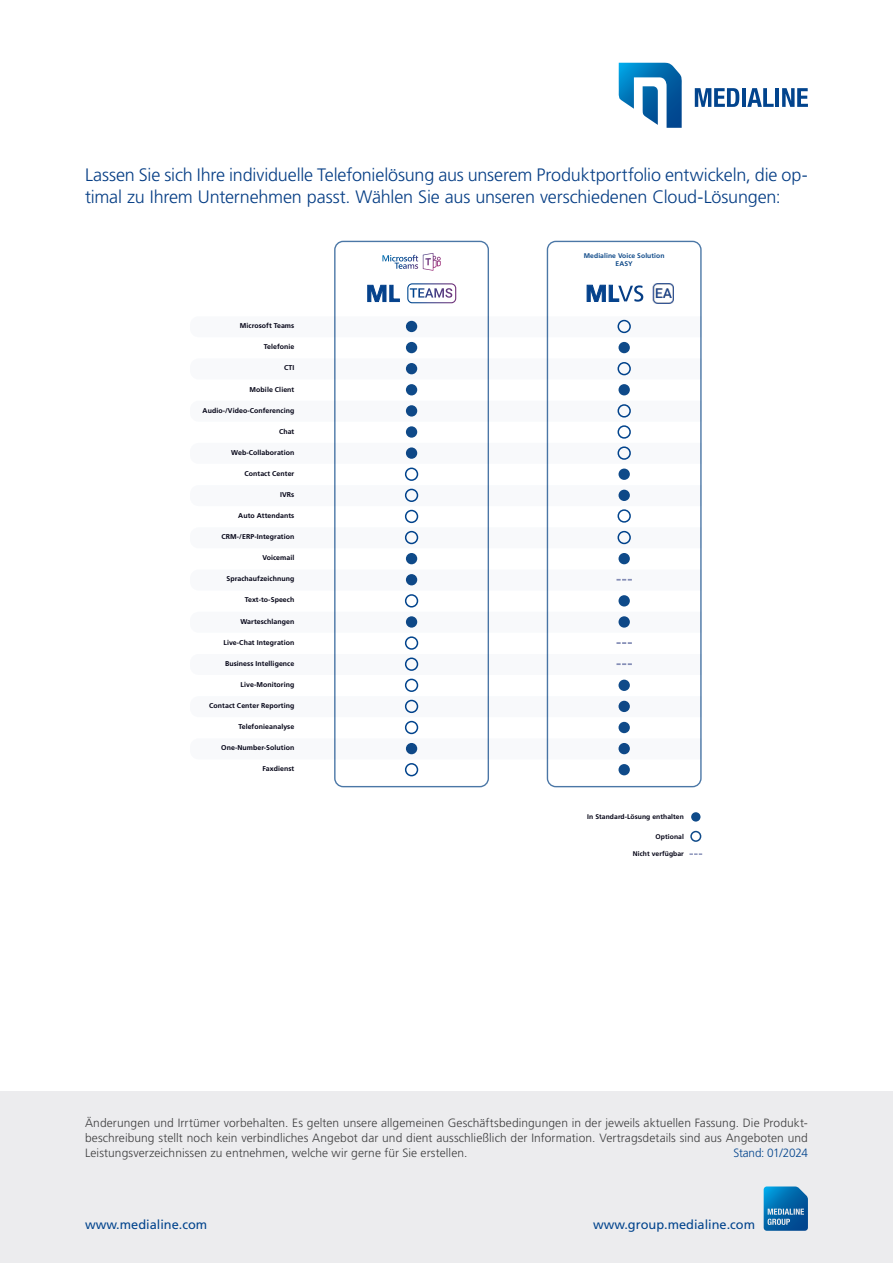
<style>
.page{position:relative;width:893px;height:1263px;background:#fff}
.page>*{position:absolute;margin:0;border:0;box-sizing:border-box;transform-origin:0 0}
._07_Zwischenüberschrift_blau{font:300 18px/21.6px "Frutiger LT Pro";letter-spacing:-.01em;color:#063e85}
.t1{font:12.75px "Frutiger LT Pro";color:#02448d}
.t2{font:300 12px/15px "Frutiger LT Pro";letter-spacing:.005em;color:#3e3e3f;text-align:justify}
.t3{font:300 12px "Frutiger LT Pro";letter-spacing:-.025em;color:#02448d}
.t4{font:700 7.05px "Frutiger LT Pro";letter-spacing:.01em;color:#000013}
.t5{font:700 6.75px "Frutiger LT Pro";letter-spacing:.01em;color:#000013}
.t6{font:700 6.75px "Frutiger LT Pro";letter-spacing:.01em;color:#0f4a89}
</style>
<div class="page">
<div style="left:690px;top:831px;width:11px;height:11px;border:2px solid #0f4a89;border-radius:50%"></div>
<div style="left:691px;top:812px;width:9px;height:9px;background:#0f4a89;border-radius:50%"></div>
<svg style="left:689px;top:853px;width:13px;height:2px"></svg>
<img style="left:652px;top:283px;width:21px;height:20px">
<svg style="left:382px;top:253px;width:59px;height:18px"></svg>
<svg style="left:334px;top:316px;width:368px;height:464px"></svg>
<svg style="left:407px;top:283px;width:49px;height:20px"></svg>
<svg style="left:367px;top:285px;width:33px;height:17px"></svg>
<svg style="left:587px;top:285px;width:56px;height:17px"></svg>
<div style="left:0;top:1091px;width:893px;height:172px;background:#ececee"></div>
<svg style="left:764px;top:1186px;width:44px;height:45px;background:#237ab4"></svg>
<svg style="left:695px;top:88px;width:44px;height:19px"></svg>
<hr style="left:742px;top:88px;width:4px;height:19px;background:#02448d">
<svg style="left:747px;top:88px;width:27px;height:19px"></svg>
<hr style="left:775px;top:88px;width:4px;height:19px;background:#02448d">
<svg style="left:782px;top:88px;width:26px;height:19px"></svg>
<svg style="left:618px;top:63px;width:64px;height:65px"></svg>
<p class="_07_Zwischenüberschrift_blau" style="left:85px;top:165px;width:724px">Lassen Sie sich Ihre individuelle Telefonielösung aus unserem Produktportfolio entwickeln, die op&shy;timal zu Ihrem Unternehmen passt. Wählen Sie aus unseren verschiedenen Cloud-Lösungen:</p>
<p class="t4" style="left:240px;top:322px;width:56px">Microsoft Teams</p>
<p class="t4" style="left:264px;top:343px;width:32px">Telefonie</p>
<p class="t4" style="left:284px;top:364px;width:12px">CTI</p>
<p class="t4" style="left:203px;top:406px;width:93px">Audio-/Video-Conferencing</p>
<p class="t4" style="left:250px;top:385px;width:46px">Mobile Client</p>
<p class="t4" style="left:279px;top:427px;width:17px">Chat</p>
<p class="t4" style="left:231px;top:448px;width:65px">Web-Collaboration</p>
<p class="t4" style="left:244px;top:469px;width:51px">Contact Center</p>
<p class="t4" style="left:280px;top:490px;width:16px">IVRs</p>
<p class="t4" style="left:238px;top:511px;width:58px">Auto Attendants</p>
<p class="t4" style="left:222px;top:532px;width:74px">CRM-/ERP-Integration</p>
<p class="t4" style="left:262px;top:554px;width:34px">Voicemail</p>
<p class="t4" style="left:226px;top:575px;width:69px">Sprachaufzeichnung</p>
<p class="t4" style="left:245px;top:596px;width:51px">Text-to-Speech</p>
<p class="t4" style="left:240px;top:617px;width:55px">Warteschlangen</p>
<p class="t4" style="left:223px;top:638px;width:72px">Live-Chat Integration</p>
<p class="t4" style="left:225px;top:659px;width:71px">Business Intelligence</p>
<p class="t4" style="left:241px;top:680px;width:55px">Live-Monitoring</p>
<p class="t4" style="left:209px;top:701px;width:87px">Contact Center Reporting</p>
<p class="t4" style="left:239px;top:722px;width:57px">Telefonieanalyse</p>
<p class="t4" style="left:221px;top:743px;width:75px">One-Number-Solution</p>
<p class="t4" style="left:262px;top:765px;width:34px">Faxdienst</p>
<p class="t6" style="left:584px;top:252px;width:82px">Medialine Voice Solution</p>
<p class="t6" style="left:616px;top:259px;width:19px">EASY</p>
<p class="t5" style="left:587px;top:813px;width:98px">In Standard-Lösung enthalten</p>
<p class="t5" style="left:656px;top:832px;width:30px">Optional</p>
<p class="t5" style="left:633px;top:850px;width:53px">Nicht verfügbar</p>
<p class="t2" style="left:85px;top:1115px;width:724px">Änderungen und Irrtümer vorbehalten. Es gelten unsere allgemeinen Geschäftsbedingungen in der jeweils aktuellen Fassung. Die Produkt&shy;beschreibung stellt noch kein verbindliches Angebot dar und dient ausschließlich der Information. Vertragsdetails sind aus Angeboten und Leistungsverzeichnissen zu entnehmen, welche wir gerne für Sie erstellen.</p>
<h3 class="t3" style="left:734px;top:1145px;width:76px">Stand: 01/2024</h3>
<h2 class="t1" style="left:85px;top:1216px;width:124px">www.medialine.com</h2>
<h2 class="t1" style="left:593px;top:1216px;width:164px">www.group.medialine.com</h2>
</div>
